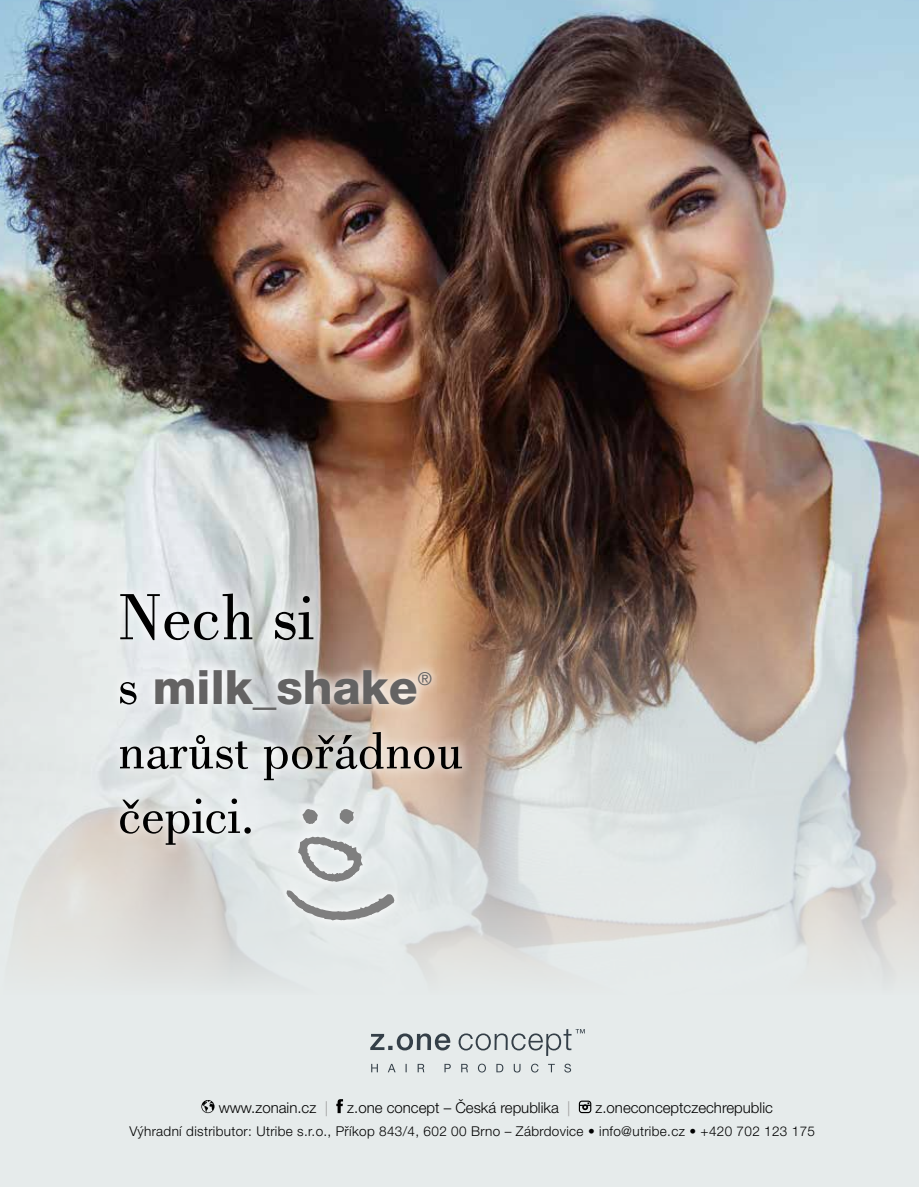
<style>
.page{position:relative;width:919px;height:1187px;background:#fff}
.page>*{position:absolute;margin:0;border:0;box-sizing:border-box;transform-origin:0 0}
.t1{font:129.15px "Bradley Hand ITC";color:#7f7f7f}
.t2{font:67.5px "Bodoni";color:#000}
.t3{font:53.7px/64.5px "Bodoni";color:#000}
.t4{font:800 47.4px "Helvetica Neue LT Pro";color:#646363}
.t5{font:17.7px "Helvetica Neue LT Pro";color:#646363}
.t6{font:300 15px "Helvetica Neue LT Pro";color:#000}
.t7{font:300 13.5px "Helvetica Neue LT Pro";letter-spacing:.025em;color:#000}
.s1{font-family:"Bodoni";font-weight:400;font-size:53.7px;color:#000}
.s2{color:#9d9d9c}
</style>
<div class="page">
<div style="left:0;top:0;width:918px;height:1186px;background:#e6ebeb"></div>
<img style="left:0;top:0;width:918px;height:979px">
<svg style="left:109px;top:582px;width:363px;height:274px"></svg>
<svg style="left:370px;top:1033px;width:81px;height:17px"></svg>
<svg style="left:458px;top:1029px;width:126px;height:26px"></svg>
<svg style="left:371px;top:1063px;width:200px;height:9px"></svg>
<svg style="left:201px;top:1100px;width:13px;height:12px"></svg>
<svg style="left:336px;top:1099px;width:7px;height:15px"></svg>
<svg style="left:578px;top:1100px;width:13px;height:12px"></svg>
<div style="left:276px;top:798px;width:129px;height:132px;background:#e4e9ea"></div>
<svg style="left:302px;top:809px;width:52px;height:16px"></svg>
<svg style="left:286px;top:834px;width:109px;height:88px"></svg>
<h2 class="t2" style="left:118px;top:578px;width:197px">Nech si</h2>
<h3 class="t4" style="left:118px;top:658px;width:301px"><span class="s1">s</span> milk_shake</h3>
<h3 class="t5" style="left:418px;top:667px;width:16px">®</h3>
<h3 class="t3" style="left:118px;top:718px;width:347px">narůst pořádnou čepici.</h3>
<h1 class="t1" style="left:424px;top:800px;width:139px;rotate:90deg">:o)</h1>
<p class="t6" style="left:219px;top:1098px;width:111px">www.zonain.cz <span class="s2">|</span></p>
<p class="t6" style="left:347px;top:1098px;width:225px">z.one concept – Česká republika <span class="s2">|</span></p>
<p class="t6" style="left:595px;top:1098px;width:179px">z.oneconceptczechrepublic</p>
<p class="t7" style="left:129px;top:1122px;width:687px">Výhradní distributor: Utribe s.r.o., Příkop 843/4, 602 00 Brno – Zábrdovice • info@utribe.cz • +420 702 123 175</p>
</div>
